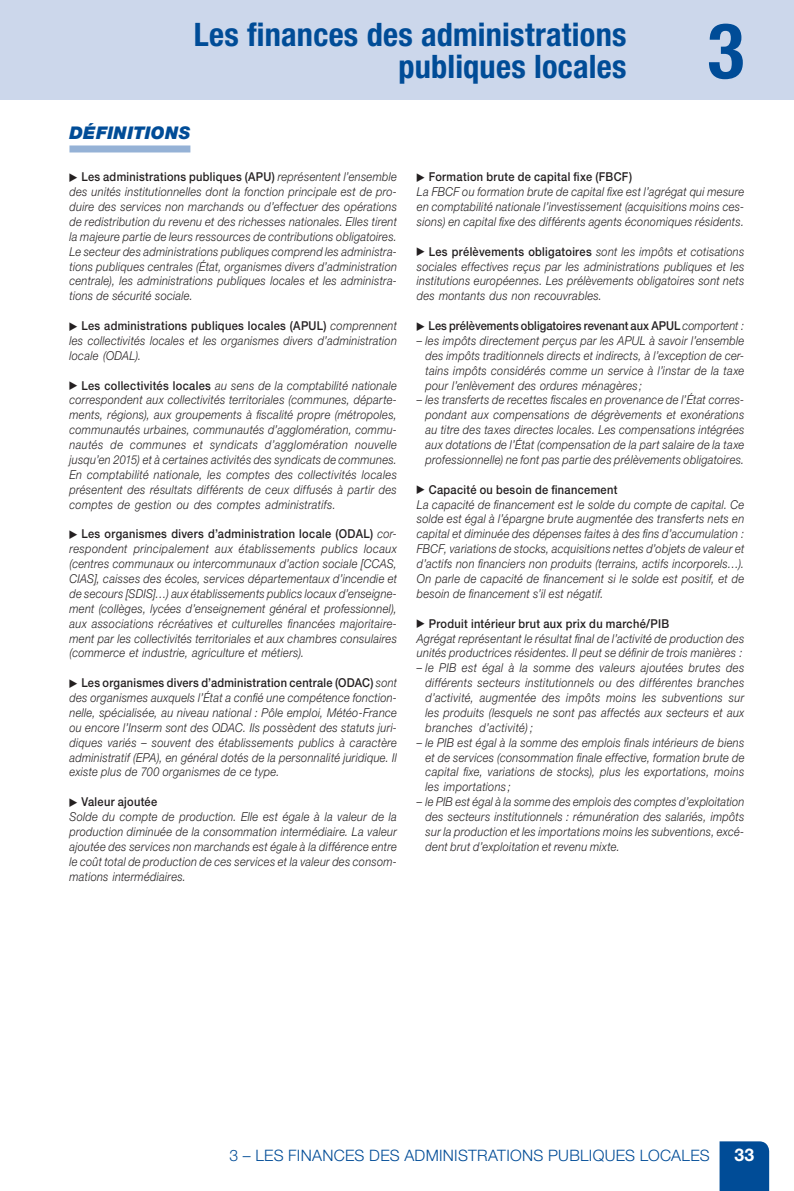
<style>
.page{position:relative;width:794px;height:1191px;background:#fff}
.page>*{position:absolute;margin:0;border:0;box-sizing:border-box;transform-origin:0 0}
.t1{font:700 condensed 77px "Helvetica Neue LT Std";color:#004c97}
._20b-Sous-chap_droit{font:700 condensed 32.38px/32.4px "Helvetica Neue LT Std";letter-spacing:.005em;color:#004c97;text-align:right}
._03-Inter_1_intro{font:italic 900 17.5px "Helvetica Neue LT Std";letter-spacing:.015em;color:#004c97}
.t2{font:700 17.5px "Helvetica Neue LT Std";color:#fff}
.t3{font:300 15.75px "Helvetica Neue LT Std";color:#004c97}
._05-Définition_txt{font:italic 300 12.25px/14.9px "Helvetica Neue LT Std";letter-spacing:.03em;color:#231f20;text-align:justify;scale:.9 1}
.t4{font:500 12.25px "Helvetica Neue LT Std";letter-spacing:.03em;color:#231f20;scale:.9 1}
.t5{font:500 12.25px "Helvetica Neue LT Std";letter-spacing:.01em;color:#231f20;scale:.9 1}
.s1{font-family:"Universal Newswith Comm Pi";font-weight:400;font-style:normal;font-size:8.75px}
.s2{font-weight:500;font-style:normal}
.s3{font-family:"Universal Newswith Comm Pi";font-weight:400;font-size:8.75px}
.s4{font-weight:300;font-style:italic}
</style>
<div class="page">
<div style="left:0;top:0;width:794px;height:99px;background:#ccd7eb"></div>
<div style="left:719px;top:1141px;width:50px;height:50px;background:#004c97"></div>
<div style="left:69px;top:145px;width:121px;height:7px;background:#95b2d6"></div>
<p class="_20b-Sous-chap_droit" style="left:194px;top:18px;width:434px">Les finances des administrations publiques locales</p>
<h1 class="t1" style="left:707px;top:4px;width:38px">3</h1>
<p class="_03-Inter_1_intro" style="left:69px;top:122px;width:122px">DÉFINITIONS</p>
<p class="_05-Définition_txt" style="left:69px;top:169px;width:365px"><span class="s1">0</span> <span class="s2">Les administrations publiques (APU)</span> représentent l’ensemble des unités institutionnelles dont la fonction principale est de pro&shy;duire des services non marchands ou d’effectuer des opérations de redistribution du revenu et des richesses nationales. Elles tirent la majeure partie de leurs ressources de contributions obligatoires.<br>Le secteur des administrations publiques comprend les administra&shy;tions publiques centrales (État, organismes divers d’administration centrale), les administrations publiques locales et les administra&shy;tions de sécurité sociale.</p>
<p class="_05-Définition_txt" style="left:69px;top:318px;width:365px"><span class="s1">0</span> <span class="s2">Les administrations publiques locales (APUL)</span> comprennent les collectivités locales et les organismes divers d’administration locale (ODAL).</p>
<p class="_05-Définition_txt" style="left:69px;top:377px;width:365px"><span class="s1">0</span> <span class="s2">Les collectivités locales</span> au sens de la comptabilité nationale correspondent aux collectivités territoriales (communes, départe&shy;ments, régions), aux groupements à fiscalité propre (métropoles, communautés urbaines, communautés d’agglomération, commu&shy;nautés de communes et syndicats d’agglomération nouvelle jusqu’en 2015) et à certaines activités des syndicats de communes.</p>
<p class="_05-Définition_txt" style="left:69px;top:467px;width:365px">En comptabilité nationale, les comptes des collectivités locales présentent des résultats différents de ceux diffusés à partir des comptes de gestion ou des comptes administratifs.</p>
<p class="_05-Définition_txt" style="left:69px;top:526px;width:365px"><span class="s1">0</span> <span class="s2">Les organismes divers d’administration locale (ODAL)</span> cor&shy;respondent principalement aux établissements publics locaux (centres communaux ou intercommunaux d’action sociale [CCAS, CIAS], caisses des écoles, services départementaux d’incendie et de secours [SDIS]…) aux établissements publics locaux d’enseigne&shy;ment (collèges, lycées d’enseignement général et professionnel), aux associations récréatives et culturelles financées majoritaire&shy;ment par les collectivités territoriales et aux chambres consulaires (commerce et industrie, agriculture et métiers).</p>
<p class="_05-Définition_txt" style="left:69px;top:675px;width:365px"><span class="s1">0</span> <span class="s2">Les organismes divers d’administration centrale (ODAC)</span> sont des organismes auxquels l’État a confié une compétence fonction&shy;nelle, spécialisée, au niveau national : Pôle emploi, Météo-France ou encore l’Inserm sont des ODAC. Ils possèdent des statuts juri&shy;diques variés – souvent des établissements publics à caractère administratif (EPA), en général dotés de la personnalité juridique. Il existe plus de 700 organismes de ce type.</p>
<p class="t4" style="left:69px;top:794px;width:99px"><span class="s3">0</span> Valeur ajoutée</p>
<p class="_05-Définition_txt" style="left:69px;top:809px;width:365px">Solde du compte de production. Elle est égale à la valeur de la production diminuée de la consommation intermédiaire. La valeur ajoutée des services non marchands est égale à la différence entre le coût total de production de ces services et la valeur des consom&shy;mations intermédiaires.</p>
<p class="t4" style="left:417px;top:169px;width:241px"><span class="s3">0</span> Formation brute de capital fixe (FBCF)</p>
<p class="_05-Définition_txt" style="left:417px;top:184px;width:365px">La FBCF ou formation brute de capital fixe est l’agrégat qui mesure en comptabilité nationale l’investissement (acquisitions moins ces&shy;sions) en capital fixe des différents agents économiques résidents.</p>
<p class="_05-Définition_txt" style="left:417px;top:244px;width:365px"><span class="s1">0</span> <span class="s2">Les prélèvements obligatoires</span> sont les impôts et cotisations sociales effectives reçus par les administrations publiques et les institutions européennes. Les prélèvements obligatoires sont nets des montants dus non recouvrables.</p>
<p class="t5" style="left:417px;top:318px;width:365px"><span class="s3">0</span> Les prélèvements obligatoires revenant aux APUL <span class="s4">comportent :</span></p>
<p class="_05-Définition_txt" style="left:425px;top:333px;width:356px;text-indent:-9px">– les impôts directement perçus par les APUL à savoir l’ensemble des impôts traditionnels directs et indirects, à l’exception de cer&shy;tains impôts considérés comme un service à l’instar de la taxe pour l’enlèvement des ordures ménagères ;</p>
<p class="_05-Définition_txt" style="left:425px;top:392px;width:356px;text-indent:-9px">– les transferts de recettes fiscales en provenance de l’État corres&shy;pondant aux compensations de dégrèvements et exonérations au titre des taxes directes locales. Les compensations intégrées aux dotations de l’État (compensation de la part salaire de la taxe professionnelle) ne font pas partie des prélèvements obligatoires.</p>
<p class="t4" style="left:417px;top:482px;width:224px"><span class="s3">0</span> Capacité ou besoin de financement</p>
<p class="_05-Définition_txt" style="left:417px;top:496px;width:365px">La capacité de financement est le solde du compte de capital. Ce solde est égal à l’épargne brute augmentée des transferts nets en capital et diminuée des dépenses faites à des fins d’accumulation :<br>FBCF, variations de stocks, acquisitions nettes d’objets de valeur et d’actifs non financiers non produits (terrains, actifs incorporels…).<br>On parle de capacité de financement si le solde est positif, et de besoin de financement s’il est négatif.</p>
<p class="t4" style="left:417px;top:616px;width:282px"><span class="s3">0</span> Produit intérieur brut aux prix du marché/PIB</p>
<p class="_05-Définition_txt" style="left:417px;top:630px;width:365px">Agrégat représentant le résultat final de l’activité de production des unités productrices résidentes. Il peut se définir de trois manières :</p>
<p class="_05-Définition_txt" style="left:425px;top:660px;width:356px;text-indent:-9px">– le PIB est égal à la somme des valeurs ajoutées brutes des différents secteurs institutionnels ou des différentes branches d’activité, augmentée des impôts moins les subventions sur les produits (lesquels ne sont pas affectés aux secteurs et aux branches d’activité) ;</p>
<p class="_05-Définition_txt" style="left:425px;top:734px;width:356px;text-indent:-9px">– le PIB est égal à la somme des emplois finals intérieurs de biens et de services (consommation finale effective, formation brute de capital fixe, variations de stocks), plus les exportations, moins les importations ;</p>
<p class="_05-Définition_txt" style="left:425px;top:794px;width:356px;text-indent:-9px">– le PIB est égal à la somme des emplois des comptes d’exploitation des secteurs institutionnels : rémunération des salariés, impôts sur la production et les importations moins les subventions, excé&shy;dent brut d’exploitation et revenu mixte.</p>
<p class="t3" style="left:229px;top:1146px;width:70px">3 – LES FINANCES</p>
<p class="t3" style="left:369px;top:1146px;width:11px">DES</p>
<p class="t3" style="left:404px;top:1146px;width:11px">ADMINISTRATIONS</p>
<p class="t3" style="left:548px;top:1146px;width:11px">PUBLIQUES</p>
<p class="t3" style="left:640px;top:1146px;width:11px">LOCALES</p>
<h3 class="t2" style="left:734px;top:1144px;width:21px">33</h3>
</div>
